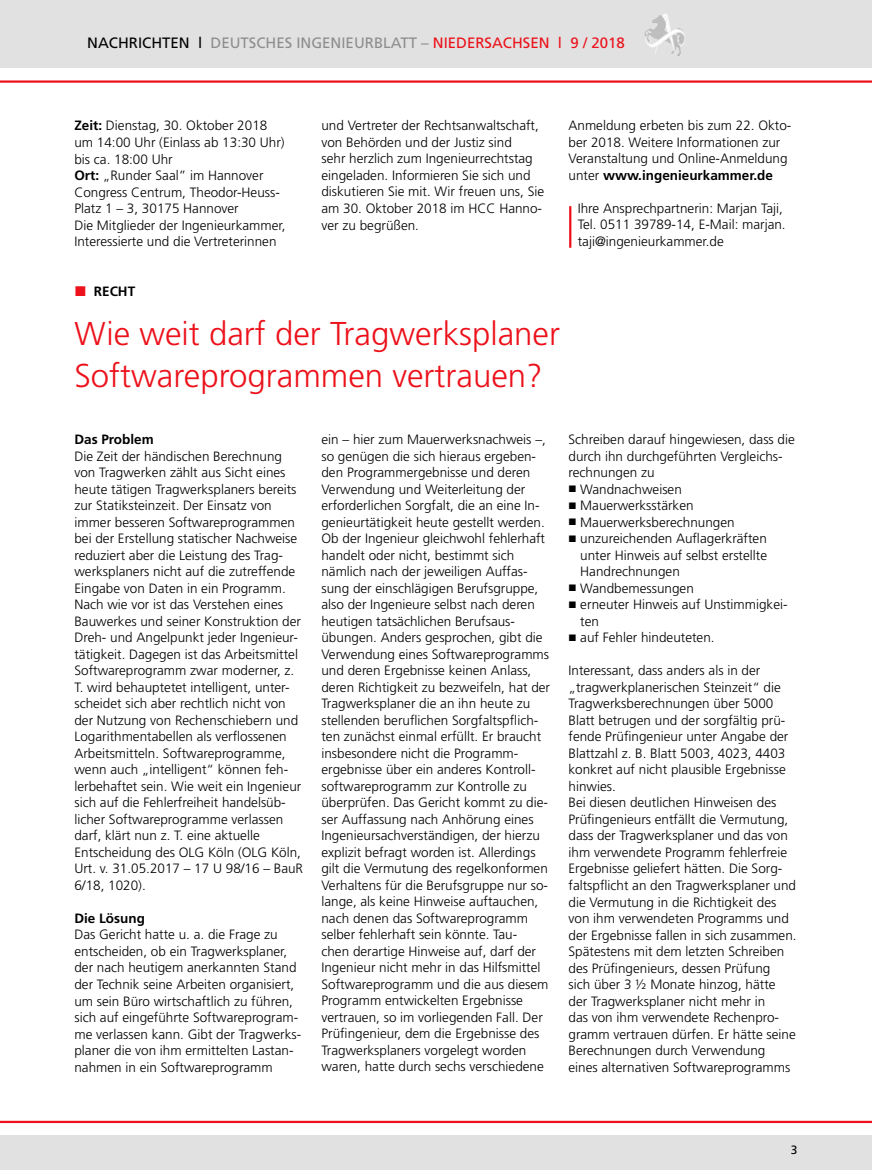
<style>
.page{position:relative;width:872px;height:1170px;background:#fff}
.page>*{position:absolute;margin:0;border:0;box-sizing:border-box;transform-origin:0 0}
.t1{font:300 33px/42px "Frutiger";color:#ec111a}
.t2{font:15px "Frutiger";color:#8e8d8e}
.t3{font:300 13.5px/16.5px "Frutiger";color:#000}
.t4{font:700 13.5px "Frutiger";color:#000}
.t5{font:12px "Frutiger";color:#000}
.s1{color:#000}
.s2{color:#ec111a}
.s3{font-weight:700}
</style>
<div class="page">
<div style="left:0;top:1135px;width:872px;height:34px;background:#e1e1e1"></div>
<hr style="left:0;top:1120px;width:872px;height:2px;background:#ec111a">
<div style="left:0;top:0;width:872px;height:68px;background:#e1e1e1"></div>
<svg style="left:652px;top:14px;width:13px;height:9px"></svg>
<hr style="left:0;top:80px;width:872px;height:3px;background:#ec111a">
<hr style="left:569px;top:206px;width:2px;height:42px;background:#ec111a">
<p class="t2" style="left:87px;top:34px;width:539px"><span class="s1">NACHRICHTEN l</span> DEUTSCHES INGENIEURBLATT – <span class="s2">NIEDERSACHSEN l 9 / 2018</span></p>
<p class="t3" style="left:74px;top:117px;width:213px"><span class="s3">Zeit:</span> Dienstag, 30. Oktober 2018 um 14:00 Uhr (Einlass ab 13:30 Uhr) bis ca. 18:00 Uhr<br><span class="s3">Ort:</span> „Runder Saal” im Hannover<br>Congress Centrum, Theodor-Heuss-<br>Platz 1 – 3, 30175 Hannover<br>Die Mitglieder der Ingenieurkammer,<br>Interessierte und die Vertreterinnen</p>
<p class="t3" style="left:321px;top:117px;width:224px">und Vertreter der Rechtsanwaltschaft, von Behörden und der Justiz sind<br>sehr herzlich zum Ingenieurrechtstag eingeladen. Informieren Sie sich und diskutieren Sie mit. Wir freuen uns, Sie am 30. Oktober 2018 im HCC Hanno&shy;ver zu begrüßen.</p>
<p class="t3" style="left:568px;top:117px;width:224px">Anmeldung erbeten bis zum 22. Okto&shy;ber 2018. Weitere Informationen zur Veranstaltung und Online-Anmeldung unter <span class="s3">www.ingenieurkammer.de</span></p>
<p class="t3" style="left:578px;top:200px;width:209px">Ihre Ansprechpartnerin: Marjan Taji,<br>Tel. 0511 39789-14, E-Mail: marjan. taji@ingenieurkammer.de</p>
<p class="t4" style="left:94px;top:283px;width:43px">RECHT</p>
<h1 class="t1" style="left:74px;top:313px;width:487px">Wie weit darf der Tragwerksplaner<br>Softwareprogrammen vertrauen?</h1>
<p class="t4" style="left:74px;top:431px;width:81px">Das Problem</p>
<p class="t3" style="left:74px;top:448px;width:230px">Die Zeit der händischen Berechnung von Tragwerken zählt aus Sicht eines heute tätigen Tragwerksplaners bereits zur Statiksteinzeit. Der Einsatz von immer besseren Softwareprogrammen bei der Erstellung statischer Nachweise reduziert aber die Leistung des Trag&shy;werksplaners nicht auf die zutreffende Eingabe von Daten in ein Programm.<br>Nach wie vor ist das Verstehen eines Bauwerkes und seiner Konstruktion der Dreh- und Angelpunkt jeder Ingenieur&shy;tätigkeit. Dagegen ist das Arbeitsmittel Softwareprogramm zwar moderner, z.<br>T. wird behauptetet intelligent, unter&shy;scheidet sich aber rechtlich nicht von der Nutzung von Rechenschiebern und Logarithmentabellen als verflossenen Arbeitsmitteln. Softwareprogramme, wenn auch „intelligent“ können feh&shy;lerbehaftet sein. Wie weit ein Ingenieur sich auf die Fehlerfreiheit handelsüb&shy;licher Softwareprogramme verlassen darf, klärt nun z. T. eine aktuelle Entscheidung des OLG Köln (OLG Köln, Urt. v. 31.05.2017 – 17 U 98/16 – BauR 6/18, 1020).</p>
<p class="t4" style="left:74px;top:910px;width:72px">Die Lösung</p>
<p class="t3" style="left:74px;top:926px;width:228px">Das Gericht hatte u. a. die Frage zu entscheiden, ob ein Tragwerksplaner, der nach heutigem anerkannten Stand der Technik seine Arbeiten organisiert, um sein Büro wirtschaftlich zu führen, sich auf eingeführte Softwareprogram&shy;me verlassen kann. Gibt der Tragwerks&shy;planer die von ihm ermittelten Lastan&shy;nahmen in ein Softwareprogramm</p>
<p class="t3" style="left:321px;top:431px;width:230px">ein – hier zum Mauerwerksnachweis –, so genügen die sich hieraus ergeben&shy;den Programmergebnisse und deren Verwendung und Weiterleitung der erforderlichen Sorgfalt, die an eine In&shy;genieurtätigkeit heute gestellt werden.<br>Ob der Ingenieur gleichwohl fehlerhaft handelt oder nicht, bestimmt sich nämlich nach der jeweiligen Auffas&shy;sung der einschlägigen Berufsgruppe, also der Ingenieure selbst nach deren heutigen tatsächlichen Berufsaus&shy;übungen. Anders gesprochen, gibt die Verwendung eines Softwareprogramms und deren Ergebnisse keinen Anlass, deren Richtigkeit zu bezweifeln, hat der Tragwerksplaner die an ihn heute zu stellenden beruflichen Sorgfaltspflich&shy;ten zunächst einmal erfüllt. Er braucht insbesondere nicht die Programm&shy;ergebnisse über ein anderes Kontroll&shy;softwareprogramm zur Kontrolle zu überprüfen. Das Gericht kommt zu die&shy;ser Auffassung nach Anhörung eines Ingenieursachverständigen, der hierzu explizit befragt worden ist. Allerdings gilt die Vermutung des regelkonformen Verhaltens für die Berufsgruppe nur so&shy;lange, als keine Hinweise auftauchen, nach denen das Softwareprogramm selber fehlerhaft sein könnte. Tau-<br>chen derartige Hinweise auf, darf der Ingenieur nicht mehr in das Hilfsmittel Softwareprogramm und die aus diesem Programm entwickelten Ergebnisse vertrauen, so im vorliegenden Fall. Der Prüfingenieur, dem die Ergebnisse des Tragwerksplaners vorgelegt worden waren, hatte durch sechs verschiedene</p>
<p class="t3" style="left:568px;top:431px;width:228px">Schreiben darauf hingewiesen, dass die</p>
<p class="t3" style="left:568px;top:447px;width:216px">durch ihn durchgeführten Vergleichs-</p>
<p class="t3" style="left:568px;top:464px;width:88px">rechnungen zu</p>
<p class="t3" style="left:580px;top:481px;width:103px">Wandnachweisen</p>
<p class="t3" style="left:580px;top:497px;width:115px">Mauerwerksstärken</p>
<p class="t3" style="left:580px;top:514px;width:156px">Mauerwerksberechnungen</p>
<p class="t3" style="left:580px;top:530px;width:188px">unzureichenden Auflagerkräften</p>
<p class="t3" style="left:580px;top:547px;width:188px">unter Hinweis auf selbst erstellte</p>
<p class="t3" style="left:580px;top:563px;width:101px">Handrechnungen</p>
<p class="t3" style="left:580px;top:580px;width:115px">Wandbemessungen</p>
<p class="t3" style="left:580px;top:596px;width:209px">erneuter Hinweis auf Unstimmigkei-</p>
<p class="t3" style="left:580px;top:613px;width:20px">ten</p>
<p class="t3" style="left:580px;top:629px;width:136px">auf Fehler hindeuteten.</p>
<p class="t3" style="left:568px;top:662px;width:230px">Interessant, dass anders als in der „tragwerkplanerischen Steinzeit“ die Tragwerksberechnungen über 5000<br>Blatt betrugen und der sorgfältig prü&shy;fende Prüfingenieur unter Angabe der Blattzahl z. B. Blatt 5003, 4023, 4403 konkret auf nicht plausible Ergebnisse hinwies.<br>Bei diesen deutlichen Hinweisen des Prüfingenieurs entfällt die Vermutung, dass der Tragwerksplaner und das von ihm verwendete Programm fehlerfreie Ergebnisse geliefert hätten. Die Sorg&shy;faltspflicht an den Tragwerksplaner und die Vermutung in die Richtigkeit des von ihm verwendeten Programms und der Ergebnisse fallen in sich zusammen.<br>Spätestens mit dem letzten Schreiben des Prüfingenieurs, dessen Prüfung<br>sich über 3 ½ Monate hinzog, hätte der Tragwerksplaner nicht mehr in<br>das von ihm verwendete Rechenpro&shy;gramm vertrauen dürfen. Er hätte seine Berechnungen durch Verwendung eines alternativen Softwareprogramms</p>
<p class="t5" style="left:791px;top:1142px;width:8px">3</p>
</div>
